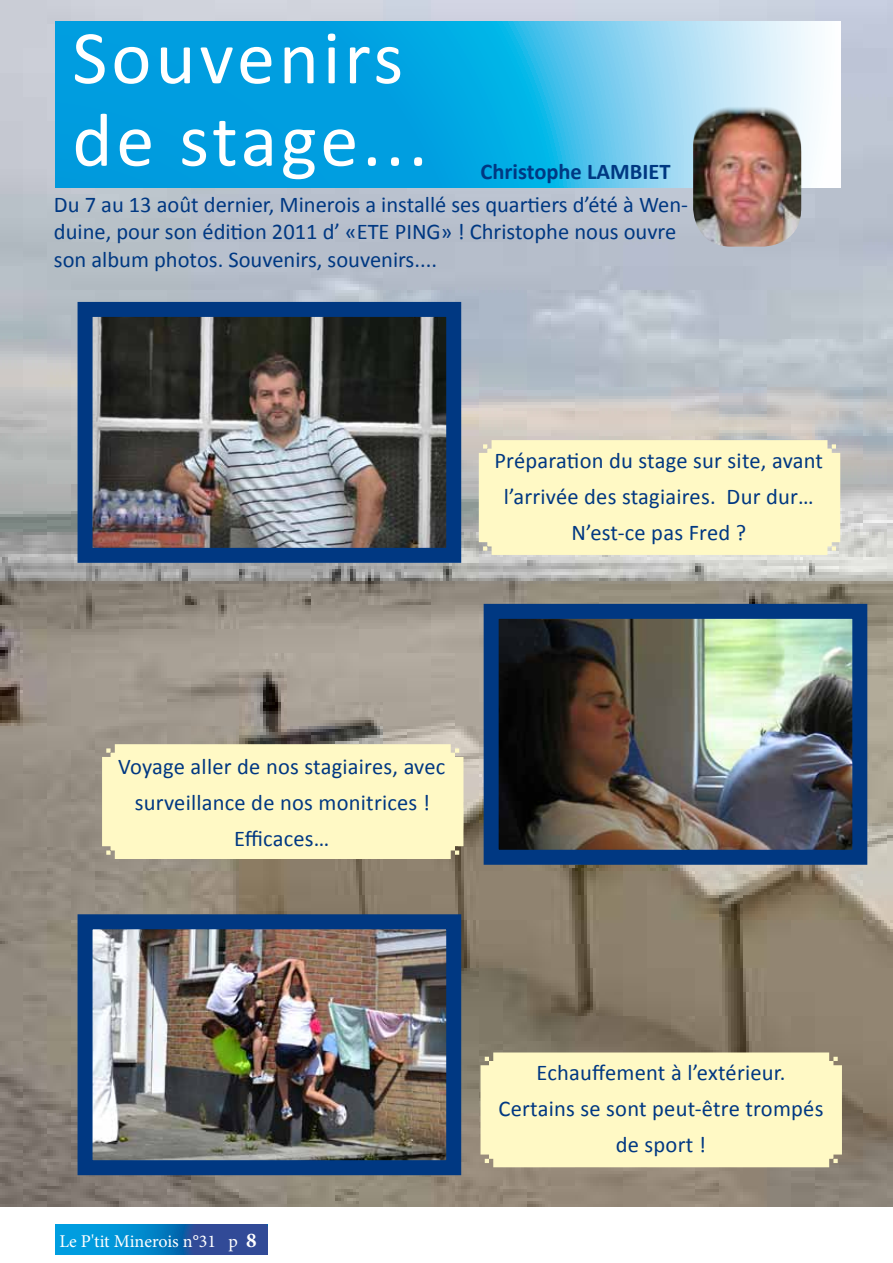
<style>
.page{position:relative;width:893px;height:1263px;background:#fff}
.page>*{position:absolute;margin:0;border:0;box-sizing:border-box;transform-origin:0 0}
.t1{font:76.5px/82.5px "Calibri";letter-spacing:.05em;color:#fff}
.t2{font:22.5px/36px "Calibri";color:#003882;text-align:center}
.t3{font:700 22.5px "Calibri";color:#003882}
.t4{font:18px "Minion Pro";letter-spacing:-.005em;color:#fff}
.s1{font-weight:700;font-size:21px}
</style>
<div class="page">
<svg style="left:55px;top:1225px;width:213px;height:29px;background:#1273ba"></svg>
<img style="left:0;top:0;width:892px;height:1207px">
<svg style="left:55px;top:21px;width:785px;height:166px;background:#35b4e7"></svg>
<img style="left:693px;top:106px;width:108px;height:141px">
<img style="left:94px;top:318px;width:351px;height:229px">
<div style="left:78px;top:302px;width:383px;height:261px;border:15px solid #003882"></div>
<img style="left:500px;top:620px;width:351px;height:229px">
<div style="left:484px;top:604px;width:383px;height:261px;border:15px solid #003882"></div>
<img style="left:94px;top:930px;width:351px;height:229px">
<div style="left:78px;top:914px;width:383px;height:261px;border:15px solid #003882"></div>
<div style="left:479px;top:440px;width:361px;height:115px;background:#fff9c5"></div>
<div style="left:102px;top:744px;width:361px;height:115px;background:#fff9c5"></div>
<div style="left:480px;top:1052px;width:362px;height:115px;background:#fff9c5"></div>
<h1 class="t1" style="left:72px;top:17px;width:357px">Souvenirs de stage...</h1>
<p class="t3" style="left:480px;top:157px;width:192px">Christophe LAMBIET</p>
<p class="t2" style="left:54px;top:192px;width:636px;line-height:27px;text-align:left">Du 7 au 13 août dernier, Minerois a installé ses quartiers d’été à Wen&shy;duine, pour son édition 2011 d’ «ETE PING» ! Christophe nous ouvre son album photos. Souvenirs, souvenirs....</p>
<p class="t2" style="left:494px;top:443px;width:330px">Préparation du stage sur site, avant l’arrivée des stagiaires. Dur dur…<br>N’est-ce pas Fred ?</p>
<p class="t2" style="left:118px;top:749px;width:329px">Voyage aller de nos stagiaires, avec surveillance de nos monitrices !<br>Efficaces…</p>
<p class="t4" style="left:59px;top:1229px;width:199px">Le P'tit Minerois n°31 p <span class="s1">8</span></p>
<p class="t2" style="left:498px;top:1055px;width:326px">Echauffement à l’extérieur.<br>Certains se sont peut-être trompés de sport !</p>
</div>
